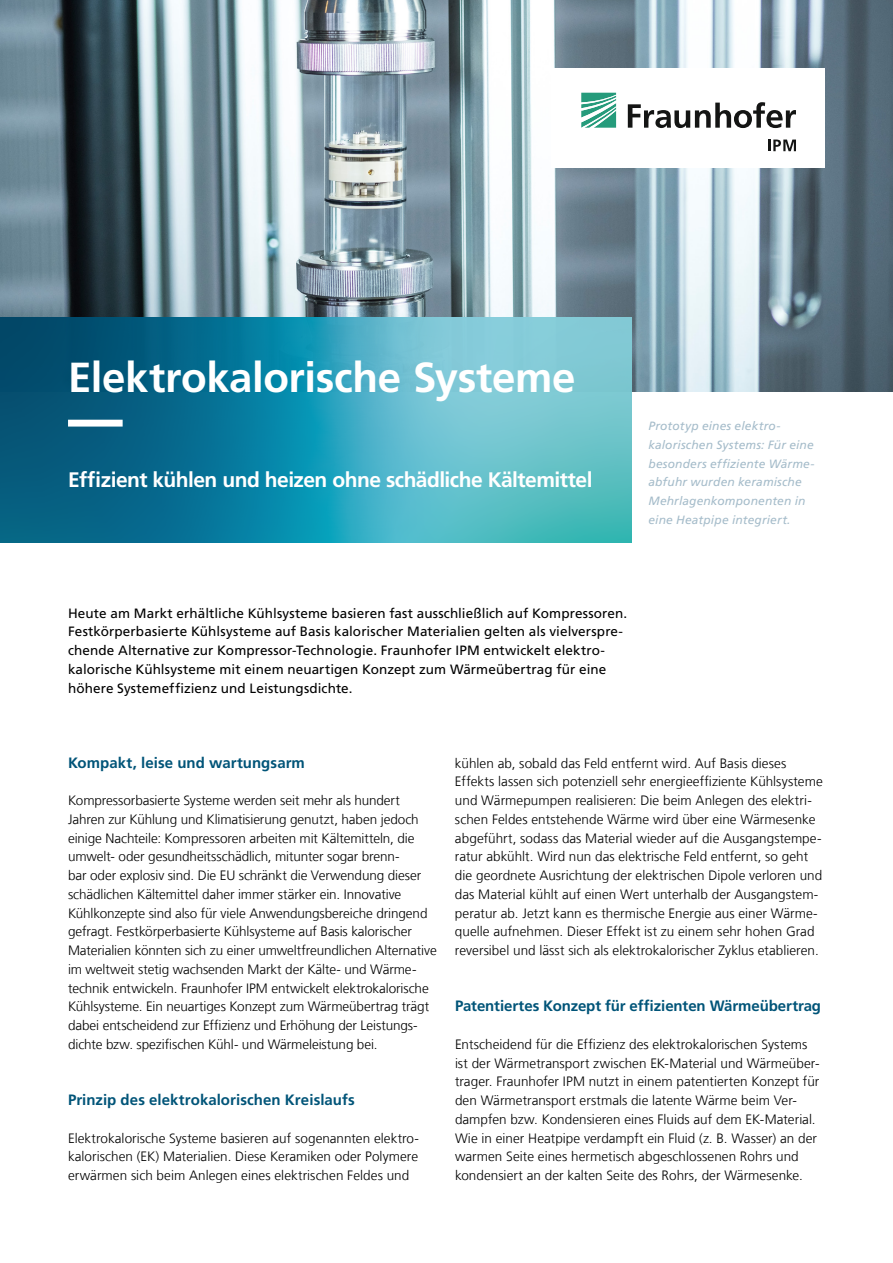
<style>
.page{position:relative;width:893px;height:1263px;background:#fff}
.page>*{position:absolute;margin:0;border:0;box-sizing:border-box;transform-origin:0 0}
.t1{font:700 42px "Frutiger LT Com";letter-spacing:-.01em;color:#fff}
.t2{font:700 21px "Frutiger LT Com";letter-spacing:-.025em;color:#fff}
.t3{font:700 15px "Frutiger LT Com";color:#005478}
.t4{font:300 13.5px/18.8px "Frutiger LT Com";color:#000}
.t5{font:13.5px/18.8px "Frutiger LT Com";letter-spacing:.005em;color:#000}
.t6{font:italic 12px/18.8px "Frutiger LT Com";letter-spacing:.015em;color:#a5bcca}
</style>
<div class="page">
<img style="left:0;top:0;width:893px;height:391px">
<svg style="left:0;top:318px;width:631px;height:225px;background:#3293ac"></svg>
<img style="left:552px;top:68px;width:273px;height:100px">
<svg style="left:581px;top:93px;width:35px;height:35px"></svg>
<svg style="left:628px;top:102px;width:168px;height:26px"></svg>
<svg style="left:768px;top:140px;width:28px;height:11px"></svg>
<svg style="left:68px;top:420px;width:534px;height:7px;background:#51aabf"></svg>
<h1 class="t1" style="left:68px;top:352px;width:509px">Elektrokalorische Systeme</h1>
<h2 class="t2" style="left:68px;top:467px;width:526px">Effizient kühlen und heizen ohne schädliche Kältemittel</h2>
<p class="t6" style="left:648px;top:417px;width:167px">Prototyp eines elektro&shy;kalorischen Systems: Für eine besonders effiziente Wärme&shy;abfuhr wurden keramische<br>Mehrlagenkomponenten in eine Heatpipe integriert.</p>
<p class="t5" style="left:68px;top:604px;width:561px">Heute am Markt erhältliche Kühlsysteme basieren fast ausschließlich auf Kompressoren.<br>Festkörperbasierte Kühlsysteme auf Basis kalorischer Materialien gelten als vielverspre&shy;chende Alternative zur Kompressor-Technologie. Fraunhofer IPM entwickelt elektro&shy;kalorische Kühlsysteme mit einem neuartigen Konzept zum Wärmeübertrag für eine höhere Systemeffizienz und Leistungsdichte.</p>
<p class="t3" style="left:68px;top:754px;width:238px">Kompakt, leise und wartungsarm</p>
<p class="t4" style="left:68px;top:791px;width:370px">Kompressorbasierte Systeme werden seit mehr als hundert Jahren zur Kühlung und Klimatisierung genutzt, haben jedoch einige Nachteile: Kompressoren arbeiten mit Kältemitteln, die umwelt- oder gesundheitsschädlich, mitunter sogar brenn-<br>bar oder explosiv sind. Die EU schränkt die Verwendung dieser schädlichen Kältemittel daher immer stärker ein. Innovative Kühlkonzepte sind also für viele Anwendungsbereiche dringend gefragt. Festkörperbasierte Kühlsysteme auf Basis kalorischer Materialien könnten sich zu einer umweltfreundlichen Alternative im weltweit stetig wachsenden Markt der Kälte- und Wärme&shy;technik entwickeln. Fraunhofer IPM entwickelt elektrokalorische Kühlsysteme. Ein neuartiges Konzept zum Wärmeübertrag trägt dabei entscheidend zur Effizienz und Erhöhung der Leistungs&shy;dichte bzw. spezifischen Kühl- und Wärmeleistung bei.</p>
<p class="t3" style="left:68px;top:1091px;width:288px">Prinzip des elektrokalorischen Kreislaufs</p>
<p class="t4" style="left:68px;top:1129px;width:353px;text-align:justify">Elektrokalorische Systeme basieren auf sogenannten elektro&shy;kalorischen (EK) Materialien. Diese Keramiken oder Polymere erwärmen sich beim Anlegen eines elektrischen Feldes und</p>
<p class="t4" style="left:455px;top:754px;width:369px">kühlen ab, sobald das Feld entfernt wird. Auf Basis dieses Effekts lassen sich potenziell sehr energieeffiziente Kühlsysteme und Wärmepumpen realisieren: Die beim Anlegen des elektri&shy;schen Feldes entstehende Wärme wird über eine Wärmesenke abgeführt, sodass das Material wieder auf die Ausgangstempe&shy;ratur abkühlt. Wird nun das elektrische Feld entfernt, so geht die geordnete Ausrichtung der elektrischen Dipole verloren und das Material kühlt auf einen Wert unterhalb der Ausgangstem&shy;peratur ab. Jetzt kann es thermische Energie aus einer Wärme&shy;quelle aufnehmen. Dieser Effekt ist zu einem sehr hohen Grad reversibel und lässt sich als elektrokalorischer Zyklus etablieren.</p>
<p class="t3" style="left:455px;top:997px;width:368px">Patentiertes Konzept für effizienten Wärmeübertrag</p>
<p class="t4" style="left:455px;top:1035px;width:366px">Entscheidend für die Effizienz des elektrokalorischen Systems ist der Wärmetransport zwischen EK-Material und Wärmeüber&shy;trager. Fraunhofer IPM nutzt in einem patentierten Konzept für den Wärmetransport erstmals die latente Wärme beim Ver&shy;dampfen bzw. Kondensieren eines Fluids auf dem EK-Material.<br>Wie in einer Heatpipe verdampft ein Fluid (z. B. Wasser) an der warmen Seite eines hermetisch abgeschlossenen Rohrs und kondensiert an der kalten Seite des Rohrs, der Wärmesenke.</p>
</div>
